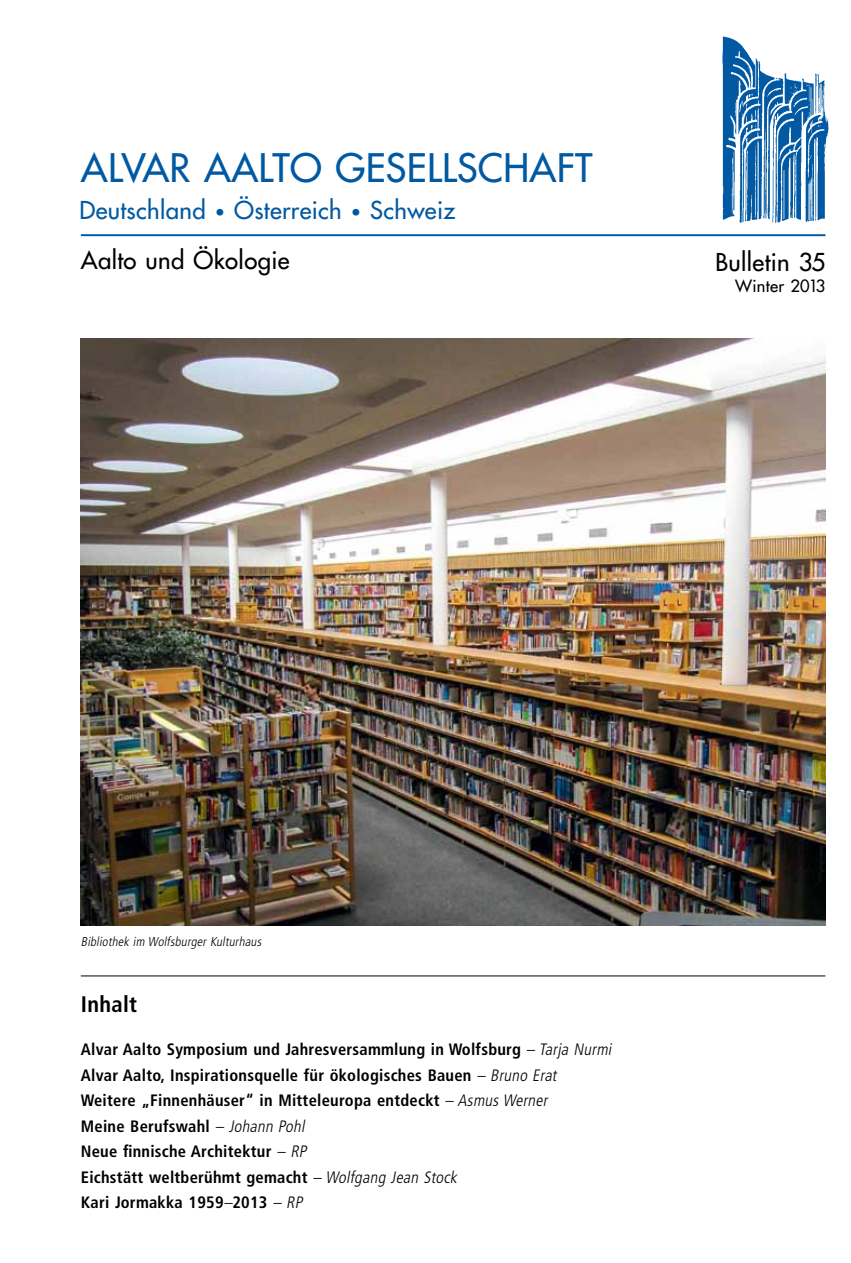
<style>
.page{position:relative;width:851px;height:1263px;background:#fff}
.page>*{position:absolute;margin:0;border:0;box-sizing:border-box;transform-origin:0 0}
.t1{font:500 38.25px "Futura Std";letter-spacing:.005em;color:#0059a2}
.t2{font:500 24px/49.2px "Futura Std";letter-spacing:.015em;color:#0059a2}
.t3{font:500 24px "Futura Std";letter-spacing:.015em;color:#000}
.t4{font:700 condensed 22.5px "Frutiger LT Std";letter-spacing:.015em;color:#000}
.t5{font:700 condensed 16.5px/25.5px "Frutiger LT Std";letter-spacing:.015em;color:#000}
.t6{font:500 16.5px "Futura Std";letter-spacing:.015em;color:#000}
.t7{font:italic 300 condensed 12.75px "Frutiger LT Std";color:#000}
.s1{font-size:18px}
.s2{color:#000}
.s3{font-weight:300;font-style:italic}
</style>
<div class="page">
<img style="left:699px;top:36px;width:130px;height:201px">
<hr style="left:81px;top:234px;width:744px;height:2px;background:#0059a2">
<hr style="left:81px;top:975px;width:744px;height:1px;background:#000">
<img style="left:81px;top:338px;width:744px;height:588px">
<h1 class="t1" style="left:81px;top:144px;width:513px">ALVAR AALTO GESELLSCHAFT</h1>
<h2 class="t2" style="left:79px;top:186px;width:377px">Deutschland <span class="s1">•</span> Österreich <span class="s1">•</span> Schweiz<br><span class="s2">Aalto und Ökologie</span></h2>
<h2 class="t3" style="left:715px;top:247px;width:112px">Bulletin 35</h2>
<p class="t6" style="left:735px;top:276px;width:92px">Winter 2013</p>
<p class="t7" style="left:81px;top:934px;width:184px">Bibliothek im Wolfsburger Kulturhaus</p>
<h3 class="t4" style="left:81px;top:991px;width:58px">Inhalt</h3>
<p class="t5" style="left:81px;top:1037px;width:535px">Alvar Aalto Symposium und Jahresversammlung in Wolfsburg <span class="s3">– Tarja Nurmi </span>Alvar Aalto, Inspirationsquelle für ökologisches Bauen <span class="s3">– Bruno Erat </span>Weitere „Finnenhäuser“ in Mitteleuropa entdeckt <span class="s3">– Asmus Werner<br></span>Meine Berufswahl <span class="s3">– Johann Pohl<br></span>Neue finnische Architektur <span class="s3">– RP<br></span>Eichstätt weltberühmt gemacht <span class="s3">– Wolfgang Jean Stock<br></span>Kari Jormakka 1959<span class="s3">–</span>2013 <span class="s3">– RP</span></p>
</div>
